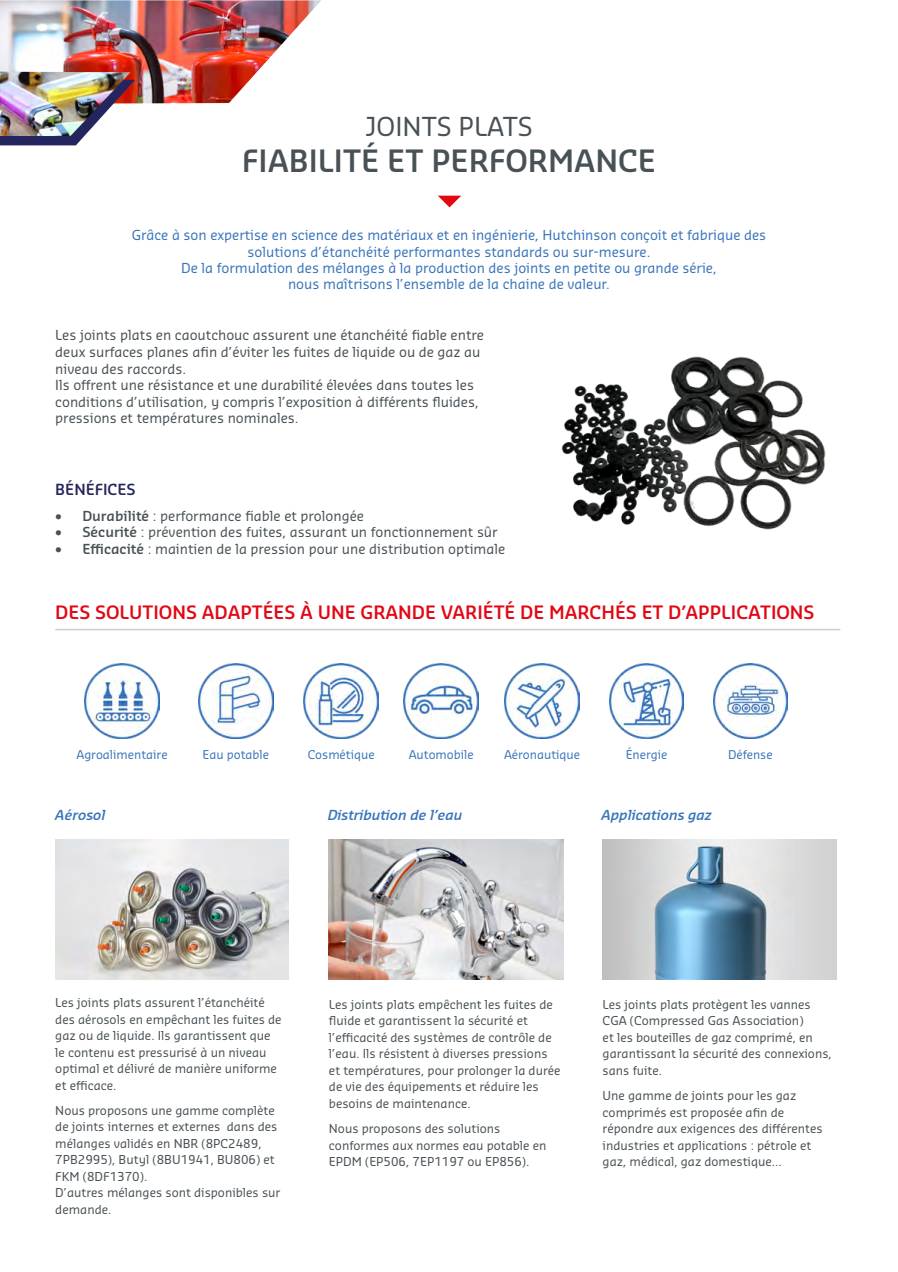
<style>
.page{position:relative;width:898px;height:1272px;background:#fff}
.page>*{position:absolute;margin:0;border:0;box-sizing:border-box;transform-origin:0 0}
.t1{font:600 30px "Sansa Pro";color:#485156}
.t2{font:25.5px "Sansa Pro";color:#485156}
.t3{font:600 18px "Sansa Pro";color:#e30613}
.t4{font:600 15px "Sansa Pro";color:#24265e}
.t5{font:13.5px/16.5px "Sansa Pro";color:#485156}
.t6{font:13.5px/16.2px "Sansa Pro";color:#3974b9;text-align:center}
.t7{font:italic 600 13.5px "Sansa Pro";color:#3974b9}
.t8{font:12px/16.5px "Sansa Pro";color:#485156}
.t9{font:11.85px "Sansa Pro";color:#3974b9}
.s1{font-weight:600}
</style>
<div class="page">
<svg style="left:438px;top:196px;width:23px;height:11px"></svg>
<img style="left:0;top:0;width:321px;height:103px">
<svg style="left:0;top:80px;width:135px;height:65px"></svg>
<img style="left:0;top:72px;width:130px;height:64px">
<img style="left:55px;top:839px;width:234px;height:140px">
<img style="left:329px;top:839px;width:234px;height:140px">
<img style="left:602px;top:839px;width:234px;height:140px">
<img style="left:561px;top:356px;width:265px;height:174px">
<img style="left:504px;top:663px;width:75px;height:75px">
<img style="left:404px;top:663px;width:74px;height:75px">
<img style="left:609px;top:663px;width:74px;height:75px">
<img style="left:713px;top:663px;width:74px;height:75px">
<img style="left:198px;top:663px;width:75px;height:75px">
<img style="left:304px;top:663px;width:74px;height:75px">
<img style="left:85px;top:663px;width:74px;height:75px">
<hr style="left:55px;top:629px;width:785px;height:1px;background:#cacfd4">
<h2 class="t2" style="left:365px;top:109px;width:169px">JOINTS PLATS</h2>
<h1 class="t1" style="left:242px;top:141px;width:415px">FIABILITÉ ET PERFORMANCE</h1>
<p class="t6" style="left:132px;top:227px;width:635px">Grâce à son expertise en science des matériaux et en ingénierie, Hutchinson conçoit et fabrique des solutions d’étanchéité performantes standards ou sur-mesure.<br>De la formulation des mélanges à la production des joints en petite ou grande série,<br>nous maîtrisons l’ensemble de la chaine de valeur.</p>
<p class="t5" style="left:55px;top:327px;width:430px">Les joints plats en caoutchouc assurent une étanchéité fiable entre deux surfaces planes afin d’éviter les fuites de liquide ou de gaz au niveau des raccords.<br>Ils offrent une résistance et une durabilité élevées dans toutes les conditions d’utilisation, y compris l’exposition à différents fluides, pressions et températures nominales.</p>
<p class="t4" style="left:55px;top:479px;width:82px">BÉNÉFICES</p>
<p class="t5" style="left:55px;top:507px;width:310px"><span class="s1">• Durabilité</span> : performance fiable et prolongée</p>
<p class="t5" style="left:55px;top:523px;width:443px"><span class="s1">• Sécurité</span> : prévention des fuites, assurant un fonctionnement sûr</p>
<p class="t5" style="left:55px;top:540px;width:451px"><span class="s1">• Efficacité</span> : maintien de la pression pour une distribution optimale</p>
<h3 class="t3" style="left:55px;top:600px;width:760px">DES SOLUTIONS ADAPTÉES À UNE GRANDE VARIÉTÉ DE MARCHÉS ET D’APPLICATIONS</h3>
<p class="t9" style="left:76px;top:747px;width:93px">Agroalimentaire</p>
<p class="t9" style="left:202px;top:747px;width:68px">Eau potable</p>
<p class="t9" style="left:307px;top:747px;width:68px">Cosmétique</p>
<p class="t9" style="left:408px;top:747px;width:67px">Automobile</p>
<p class="t9" style="left:504px;top:747px;width:78px">Aéronautique</p>
<p class="t9" style="left:625px;top:747px;width:43px">Énergie</p>
<p class="t9" style="left:728px;top:747px;width:46px">Défense</p>
<p class="t7" style="left:55px;top:805px;width:52px">Aérosol</p>
<p class="t7" style="left:327px;top:805px;width:136px">Distribution de l’eau</p>
<p class="t7" style="left:601px;top:805px;width:112px">Applications gaz</p>
<p class="t8" style="left:55px;top:994px;width:228px">Les joints plats assurent l’étanchéité des aérosols en empêchant les fuites de gaz ou de liquide. Ils garantissent que le contenu est pressurisé à un niveau optimal et délivré de manière uniforme et efficace.</p>
<p class="t8" style="left:55px;top:1101px;width:226px">Nous proposons une gamme complète de joints internes et externes dans des mélanges validés en NBR (8PC2489,<br>7PB2995), Butyl (8BU1941, BU806) et<br>FKM (8DF1370).<br>D’autres mélanges sont disponibles sur demande.</p>
<p class="t8" style="left:329px;top:995px;width:233px">Les joints plats empêchent les fuites de fluide et garantissent la sécurité et l’efficacité des systèmes de contrôle de l’eau. Ils résistent à diverses pressions et températures, pour prolonger la durée de vie des équipements et réduire les besoins de maintenance.</p>
<p class="t8" style="left:329px;top:1119px;width:219px">Nous proposons des solutions conformes aux normes eau potable en<br>EPDM (EP506, 7EP1197 ou EP856).</p>
<p class="t8" style="left:602px;top:995px;width:231px">Les joints plats protègent les vannes<br>CGA (Compressed Gas Association)<br>et les bouteilles de gaz comprimé, en garantissant la sécurité des connexions, sans fuite.</p>
<p class="t8" style="left:602px;top:1086px;width:221px">Une gamme de joints pour les gaz comprimés est proposée afin de répondre aux exigences des différentes industries et applications : pétrole et gaz, médical, gaz domestique...</p>
</div>
